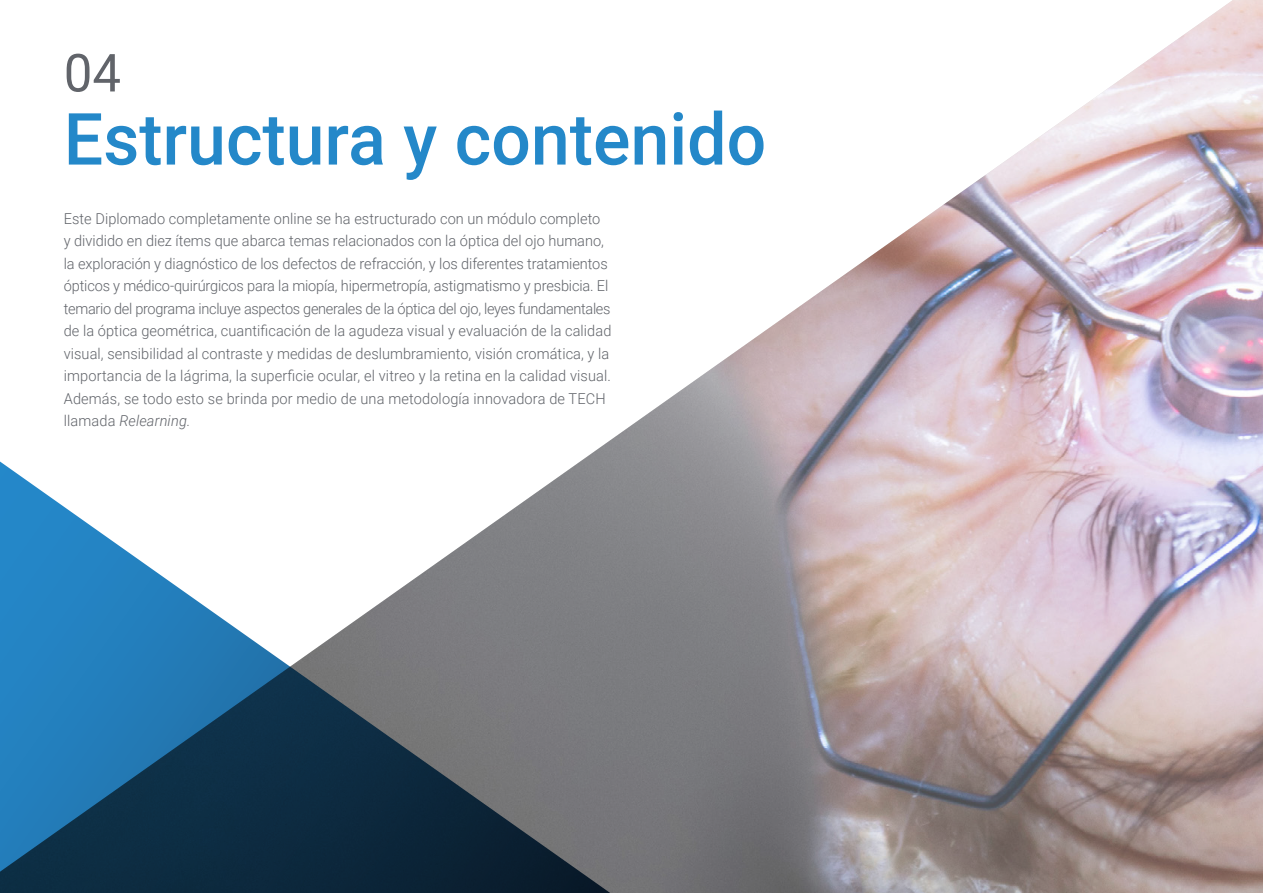
<style>
.page{position:relative;width:1263px;height:893px;background:#fff}
.page>*{position:absolute;margin:0;border:0;box-sizing:border-box;transform-origin:0 0}
.t1{font:500 72px "Roboto";color:#2488c9}
.t2{font:52.5px "Roboto";color:#61646a}
.t3{font:300 15px/22.5px "Roboto";letter-spacing:.005em;color:#61646a}
.s1{font-style:italic}
</style>
<div class="page">
<img style="left:602px;top:0;width:661px;height:893px">
<svg style="left:0;top:446px;width:640px;height:447px"></svg>
<h2 class="t2" style="left:64px;top:36px;width:59px">04</h2>
<h1 class="t1" style="left:64px;top:89px;width:704px">Estructura y contenido</h1>
<p class="t3" style="left:64px;top:207px;width:549px">Este Diplomado completamente online se ha estructurado con un módulo completo<br>y dividido en diez ítems que abarca temas relacionados con la óptica del ojo humano, la exploración y diagnóstico de los defectos de refracción, y los diferentes tratamientos ópticos y médico-quirúrgicos para la miopía, hipermetropía, astigmatismo y presbicia. El temario del programa incluye aspectos generales de la óptica del ojo, leyes fundamentales de la óptica geométrica, cuantificación de la agudeza visual y evaluación de la calidad visual, sensibilidad al contraste y medidas de deslumbramiento, visión cromática, y la importancia de la lágrima, la superficie ocular, el vitreo y la retina en la calidad visual.<br>Además, se todo esto se brinda por medio de una metodología innovadora de TECH llamada <span class="s1">Relearning.</span></p>
</div>
